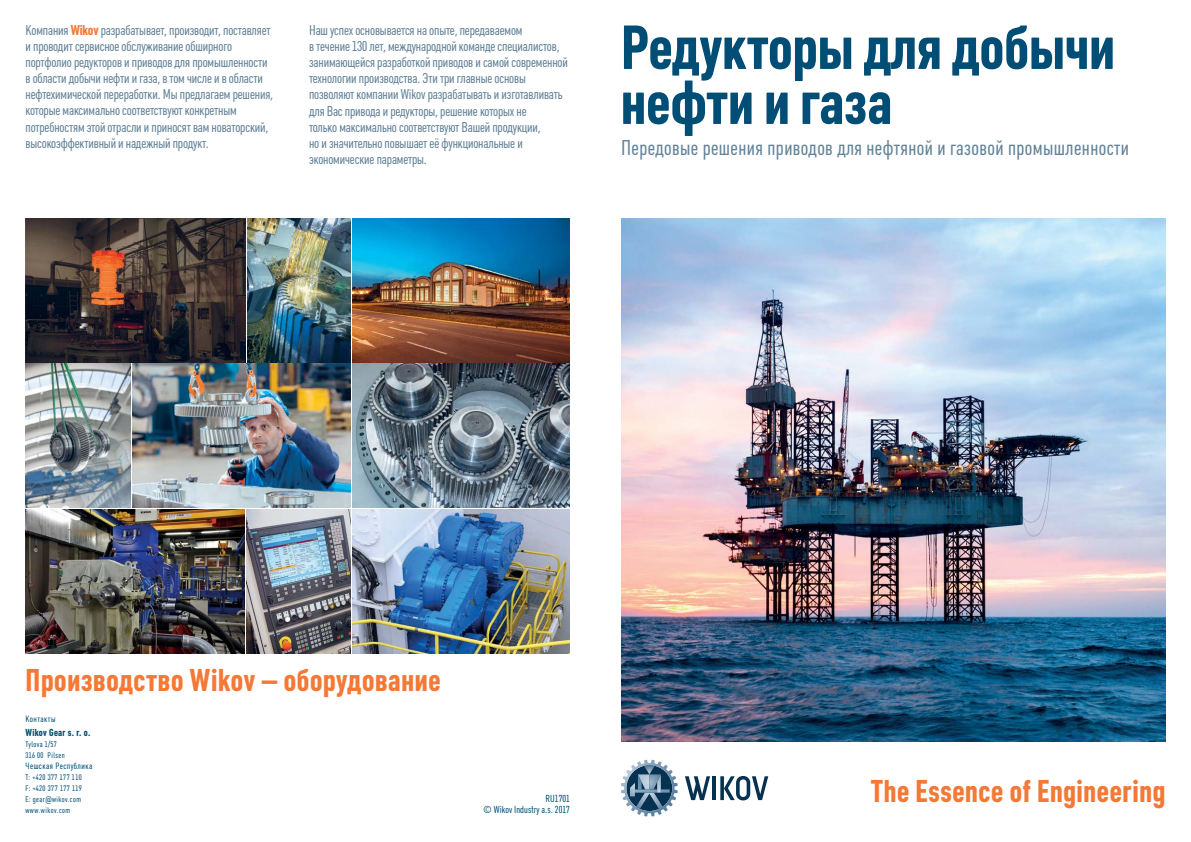
<style>
.page{position:relative;width:1191px;height:842px;background:#fff}
.page>*{position:absolute;margin:0;border:0;box-sizing:border-box;transform-origin:0 0}
.t1{font:700 61px/55px "Plumb Cond";letter-spacing:.005em;color:#004e75}
.t2{font:700 31px "Plumb Cond";letter-spacing:.02em;color:#f47836}
.t3{font:21px "Plumb Cond";letter-spacing:.02em;color:#618297}
.t4{font:14px/16px "Plumb Cond";letter-spacing:-.01em;color:#618297}
.t5{font:10px/11px "Plumb Cond";letter-spacing:.01em;color:#004e75;text-align:right}
.t6{font:700 10px "Plumb Cond";letter-spacing:.03em;color:#004e75}
.t7{font:9px "Plumb Cond";letter-spacing:.05em;color:#004e75}
.t8{font:8px/11px "Plumb Cond";letter-spacing:.05em;color:#004e75}
.s1{font-weight:700;color:#f47836}
</style>
<div class="page">
<svg style="left:685px;top:776px;width:25px;height:24px"></svg>
<hr style="left:712px;top:776px;width:4px;height:24px;background:#063252">
<svg style="left:720px;top:776px;width:48px;height:24px"></svg>
<svg style="left:621px;top:760px;width:56px;height:56px"></svg>
<img style="left:26px;top:218px;width:544px;height:144px">
<img style="left:26px;top:364px;width:544px;height:144px">
<img style="left:246px;top:509px;width:324px;height:144px">
<img style="left:26px;top:509px;width:218px;height:144px">
<img style="left:621px;top:218px;width:544px;height:523px">
<p class="t4" style="left:26px;top:24px;width:249px">Компания <span class="s1">Wikov</span> разрабатывает, производит, поставляет и проводит сервисное обслуживание обширного портфолио редукторов и приводов для промышленности в области добычи нефти и газа, в том числе и в области нефтехимической переработки. Мы предлагаем решения, которые максимально соответствуют конкретным потребностям этой отрасли и приносят вам новаторский, высокоэффективный и надежный продукт.</p>
<p class="t4" style="left:309px;top:24px;width:260px">Наш успех основывается на опыте, передаваемом<br>в течение 130 лет, международной команде специалистов, занимающейся разработкой приводов и самой современной технологии производства. Эти три главные основы позволяют компании Wikov разрабатывать и изготавливать для Вас привода и редукторы, решение которых не<br>только максимально соответствуют Вашей продукции,<br>но и значительно повышает её функциональные и экономические параметры.</p>
<h1 class="t1" style="left:621px;top:27px;width:495px">Редукторы для добычи нефти и газа</h1>
<h3 class="t3" style="left:621px;top:140px;width:509px">Передовые решения приводов для нефтяной и газовой промышленности</h3>
<h2 class="t2" style="left:26px;top:669px;width:417px">Производство Wikov – оборудование</h2>
<p class="t7" style="left:26px;top:716px;width:31px">Контакты</p>
<p class="t6" style="left:26px;top:729px;width:66px">Wikov Gear s. r. o.</p>
<p class="t8" style="left:26px;top:740px;width:41px">Tylova 1/57<br>316 00 Pilsen</p>
<p class="t7" style="left:26px;top:763px;width:68px">Чешская Республика</p>
<p class="t8" style="left:26px;top:773px;width:58px;text-align:justify">T: +420 377 177 110<br>F: +420 377 177 119<br>E: gear@wikov.com www.wikov.com</p>
<p class="t5" style="left:483px;top:794px;width:88px">RU1701<br>© Wikov Industry a.s. 2017</p>
<h2 class="t2" style="left:870px;top:780px;width:296px">The Essence of Engineering</h2>
</div>
